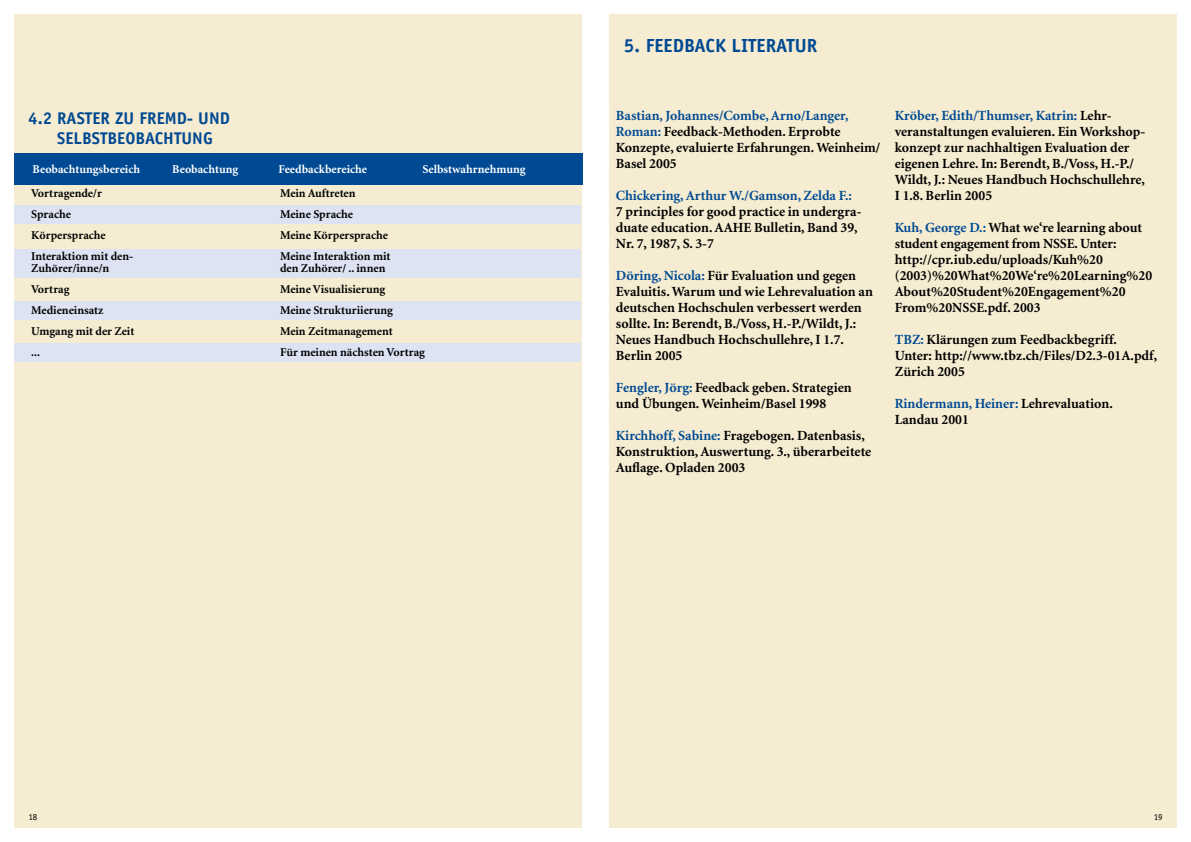
<style>
.page{position:relative;width:1191px;height:842px;background:#fff}
.page>*{position:absolute;margin:0;border:0;box-sizing:border-box;transform-origin:0 0}
.t1{font:700 19px "Officina Sans";color:#004a93}
.t2{font:700 17px "Officina Sans";color:#004a93}
.t3{font:700 14px/16px "Minion";color:#000}
.t4{font:700 14px "Minion";color:#004a93}
.t5{font:700 12px/21px "Minion";color:#000}
.t6{font:700 12px "Minion";color:#fff}
.t7{font:9px "Officina Sans";color:#000}
.s1{color:#004a93}
</style>
<div class="page">
<div style="left:14px;top:15px;width:567px;height:813px;background:#f5ecd1"></div>
<div style="left:609px;top:15px;width:567px;height:813px;background:#f5ecd1"></div>
<div style="left:14px;top:205px;width:567px;height:19px;background:#dee3f4"></div>
<div style="left:14px;top:301px;width:567px;height:19px;background:#dee3f4"></div>
<div style="left:14px;top:344px;width:567px;height:18px;background:#dee3f4"></div>
<div style="left:14px;top:249px;width:567px;height:29px;background:#dee3f4"></div>
<div style="left:14px;top:154px;width:569px;height:31px;background:#004a93"></div>
<p class="t2" style="left:28px;top:107px;width:58px">4.2 RASTER</p>
<p class="t2" style="left:115px;top:107px;width:43px">ZU FREMD</p>
<p class="t2" style="left:187px;top:107px;width:33px">- UND</p>
<p class="t2" style="left:57px;top:127px;width:18px">SELBSTBE</p>
<p class="t2" style="left:125px;top:127px;width:77px">OBACHTUNG</p>
<p class="t6" style="left:33px;top:163px;width:109px">Beobachtungsbereich</p>
<p class="t6" style="left:172px;top:163px;width:67px">Beobachtung</p>
<p class="t6" style="left:279px;top:163px;width:90px">Feedbackbereiche</p>
<p class="t6" style="left:422px;top:163px;width:105px">Selbstwahrnehmung</p>
<p class="t5" style="left:31px;top:183px;width:104px">Vortragende/r<br>Sprache<br>Körpersprache<br>Interaktion mit den-</p>
<p class="t5" style="left:31px;top:258px;width:105px">Zuhörer/inne/n<br>Vortrag<br>Medieneinsatz<br>Umgang mit der Zeit ...</p>
<p class="t5" style="left:280px;top:183px;width:112px">Mein Auftreten<br>Meine Sprache<br>Meine Körpersprache<br>Meine Interaktion mit</p>
<p class="t5" style="left:280px;top:258px;width:146px">den Zuhörer/ .. innen<br>Meine Visualisierung<br>Meine Strukturiierung<br>Mein Zeitmanagement<br>Für meinen nächsten Vortrag</p>
<h1 class="t1" style="left:624px;top:34px;width:42px">5. FEEDB</h1>
<h1 class="t1" style="left:694px;top:34px;width:56px">ACK LITER</h1>
<h1 class="t1" style="left:776px;top:34px;width:39px">ATUR</h1>
<p class="t3" style="left:616px;top:108px;width:266px"><span class="s1">Bastian, Johannes/Combe, Arno/Langer, Roman:</span> Feedback-Methoden. Erprobte Konzepte, evaluierte Erfahrungen. Weinheim/ Basel 2005</p>
<p class="t4" style="left:616px;top:188px;width:237px">Chickering, Arthur W./Gamson, Zelda F.:</p>
<p class="t3" style="left:616px;top:204px;width:247px">7 principles for good practice in undergra&shy;duate education. AAHE Bulletin, Band 39,<br>Nr. 7, 1987, S. 3-7</p>
<p class="t3" style="left:616px;top:268px;width:258px"><span class="s1">Döring, Nicola:</span> Für Evaluation und gegen Evaluitis. Warum und wie Lehrevaluation an deutschen Hochschulen verbessert werden sollte. In: Berendt, B./Voss, H.-P./Wildt, J.:<br>Neues Handbuch Hochschullehre, I 1.7.<br>Berlin 2005</p>
<p class="t3" style="left:616px;top:380px;width:237px"><span class="s1">Fengler, Jörg:</span> Feedback geben. Strategien und Übungen. Weinheim/Basel 1998</p>
<p class="t3" style="left:616px;top:428px;width:257px"><span class="s1">Kirchhoff, Sabine:</span> Fragebogen. Datenbasis,<br>Konstruktion, Auswertung. 3., überarbeitete<br>Auflage. Opladen 2003</p>
<p class="t3" style="left:894px;top:108px;width:252px"><span class="s1">Kröber, Edith/Thumser, Katrin:</span> Lehr&shy;veranstaltungen evaluieren. Ein Workshop&shy;konzept zur nachhaltigen Evaluation der eigenen Lehre. In: Berendt, B./Voss, H.-P./ Wildt, J.: Neues Handbuch Hochschullehre, I 1.8. Berlin 2005</p>
<p class="t3" style="left:894px;top:220px;width:259px"><span class="s1">Kuh, George D.:</span> What we‘re learning about student engagement from NSSE. Unter: http://cpr.iub.edu/uploads/Kuh%20 (2003)%20What%20We‘re%20Learning%20<br>About%20Student%20Engagement%20<br>From%20NSSE.pdf. 2003</p>
<p class="t3" style="left:894px;top:332px;width:264px"><span class="s1">TBZ:</span> Klärungen zum Feedbackbegriff.<br>Unter: http://www.tbz.ch/Files/D2.3-01A.pdf,<br>Zürich 2005</p>
<p class="t3" style="left:894px;top:396px;width:219px"><span class="s1">Rindermann, Heiner:</span> Lehrevaluation.<br>Landau 2001</p>
<p class="t7" style="left:28px;top:812px;width:10px">18</p>
<p class="t7" style="left:1153px;top:812px;width:10px">19</p>
</div>
